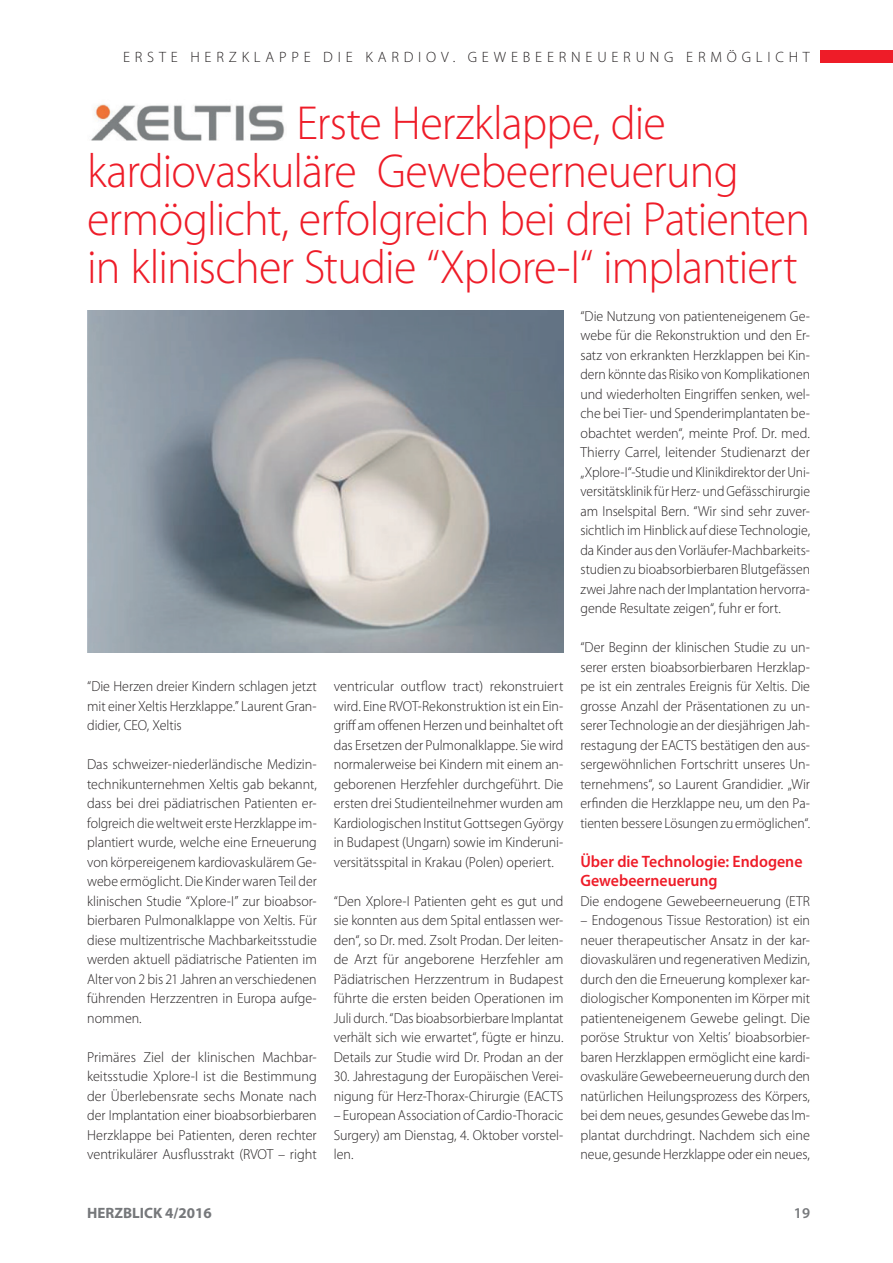
<style>
.page{position:relative;width:893px;height:1263px;background:#fff}
.page>*{position:absolute;margin:0;border:0;box-sizing:border-box;transform-origin:0 0}
.t1{font:300 48px/48px "Myriad Pro";letter-spacing:-.02em;color:#ee1c28;scale:.96 1}
.t2{font:600 16.5px/19.5px "Myriad Pro";color:#ee1c28;scale:.96 1}
.t3{font:300 15px "Myriad Pro";color:#231f20}
.t4{font:700 15px "Myriad Pro";color:#76787b}
.t5{font:600 15px "Myriad Pro";color:#76787b}
.t6{font:300 14.55px/19.5px "Myriad Pro";letter-spacing:-.005em;color:#231f20;text-align:justify;scale:.96 1}
.t7{font:300 14.55px/19.5px "Myriad Pro";letter-spacing:-.005em;color:#231f20;text-align:justify}
</style>
<div class="page">
<div style="left:821px;top:50px;width:72px;height:13px;background:#ee1c28"></div>
<img style="left:91px;top:104px;width:194px;height:36px">
<img style="left:87px;top:310px;width:476px;height:342px">
<p class="t3" style="left:123px;top:48px;width:12px">erste</p>
<p class="t3" style="left:190px;top:48px;width:27px">H erzklappe</p>
<p class="t3" style="left:323px;top:48px;width:11px">die</p>
<p class="t3" style="left:365px;top:48px;width:23px">K ardiov</p>
<p class="t3" style="left:453px;top:48px;width:29px">. gewebeerneuerung</p>
<p class="t3" style="left:686px;top:48px;width:14px">ermöglicht</p>
<h1 class="t1" style="left:87px;top:99px;width:754px;text-indent:209px">Erste Herzklappe, die kardiovaskuläre Gewebeerneuerung ermöglicht, erfolgreich bei drei Patienten in klinischer Studie “Xplore-I“ implantiert</h1>
<p class="t6" style="left:87px;top:677px;width:241px">“Die Herzen dreier Kindern schlagen jetzt mit einer Xeltis Herzklappe.” Laurent Gran&shy;didier, CEO, Xeltis</p>
<p class="t7" style="left:87px;top:755px;width:231px">Das schweizer-niederländische Medizin&shy;technikunternehmen Xeltis gab bekannt, dass bei drei pädiatrischen Patienten er&shy;folgreich die weltweit erste Herzklappe im&shy;plantiert wurde, welche eine Erneuerung von körpereigenem kardiovaskulärem Ge&shy;webe ermöglicht. Die Kinder waren Teil der klinischen Studie “Xplore-I” zur bioabsor&shy;bierbaren Pulmonalklappe von Xeltis. Für diese multizentrische Machbarkeitsstudie werden aktuell pädiatrische Patienten im Alter von 2 bis 21 Jahren an verschiedenen führenden Herzzentren in Europa aufge&shy;nommen.</p>
<p class="t7" style="left:87px;top:1047px;width:231px">Primäres Ziel der klinischen Machbar&shy;keitsstudie Xplore-I ist die Bestimmung der Überlebensrate sechs Monate nach der Implantation einer bioabsorbierbaren Herzklappe bei Patienten, deren rechter ventrikulärer Ausflusstrakt (RVOT – right</p>
<p class="t7" style="left:334px;top:677px;width:231px">ventricular outflow tract) rekonstruiert wird. Eine RVOT-Rekonstruktion ist ein Ein&shy;griff am offenen Herzen und beinhaltet oft das Ersetzen der Pulmonalklappe. Sie wird normalerweise bei Kindern mit einem an&shy;geborenen Herzfehler durchgeführt. Die ersten drei Studienteilnehmer wurden am Kardiologischen Institut Gottsegen György in Budapest (Ungarn) sowie im Kinderuni&shy;versitätsspital in Krakau (Polen) operiert.</p>
<p class="t6" style="left:334px;top:891px;width:241px">“Den Xplore-I Patienten geht es gut und sie konnten aus dem Spital entlassen wer&shy;den“, so Dr. med. Zsolt Prodan. Der leiten&shy;de Arzt für angeborene Herzfehler am Pädiatrischen Herzzentrum in Budapest führte die ersten beiden Operationen im Juli durch. “Das bioabsorbierbare Implantat verhält sich wie erwartet“, fügte er hinzu.<br>Details zur Studie wird Dr. Prodan an der</p>
<p class="t6" style="left:334px;top:1067px;width:241px">30. Jahrestagung der Europäischen Verei&shy;nigung für Herz-Thorax-Chirurgie (EACTS</p>
<p class="t6" style="left:334px;top:1106px;width:241px">– European Association of Cardio-Thoracic Surgery) am Dienstag, 4. Oktober vorstel&shy;len.</p>
<p class="t6" style="left:580px;top:306px;width:241px">“Die Nutzung von patienteneigenem Ge&shy;webe für die Rekonstruktion und den Er&shy;satz von erkrankten Herzklappen bei Kin&shy;dern könnte das Risiko von Komplikationen und wiederholten Eingriffen senken, wel&shy;che bei Tier- und Spenderimplantaten be&shy;obachtet werden“, meinte Prof. Dr. med.<br>Thierry Carrel, leitender Studienarzt der „Xplore-I“-Studie und Klinikdirektor der Uni&shy;versitätsklinik für Herz- und Gefässchirurgie am Inselspital Bern. “Wir sind sehr zuver&shy;sichtlich im Hinblick auf diese Technologie, da Kinder aus den Vorläufer-Machbarkeits&shy;studien zu bioabsorbierbaren Blutgefässen zwei Jahre nach der Implantation hervorra&shy;gende Resultate zeigen“, fuhr er fort.</p>
<p class="t6" style="left:580px;top:638px;width:241px">“Der Beginn der klinischen Studie zu un&shy;serer ersten bioabsorbierbaren Herzklap&shy;pe ist ein zentrales Ereignis für Xeltis. Die grosse Anzahl der Präsentationen zu un&shy;serer Technologie an der diesjährigen Jah&shy;restagung der EACTS bestätigen den aus&shy;sergewöhnlichen Fortschritt unseres Un&shy;ternehmens“, so Laurent Grandidier. „Wir erfinden die Herzklappe neu, um den Pa&shy;tienten bessere Lösungen zu ermöglichen“.</p>
<p class="t2" style="left:580px;top:851px;width:233px">Über die Technologie: Endogene<br>Gewebeerneuerung</p>
<p class="t7" style="left:580px;top:891px;width:231px">Die endogene Gewebeerneuerung (ETR</p>
<p class="t6" style="left:580px;top:911px;width:241px">– Endogenous Tissue Restoration) ist ein neuer therapeutischer Ansatz in der kar&shy;diovaskulären und regenerativen Medizin, durch den die Erneuerung komplexer kar&shy;diologischer Komponenten im Körper mit patienteneigenem Gewebe gelingt. Die poröse Struktur von Xeltis’ bioabsorbier&shy;baren Herzklappen ermöglicht eine kardi&shy;ovaskuläre Gewebeerneuerung durch den natürlichen Heilungsprozess des Körpers, bei dem neues, gesundes Gewebe das Im&shy;plantat durchdringt. Nachdem sich eine neue, gesunde Herzklappe oder ein neues,</p>
<p class="t4" style="left:87px;top:1203px;width:126px">HERZBLICK 4/2016</p>
<p class="t5" style="left:794px;top:1203px;width:18px">19</p>
</div>
